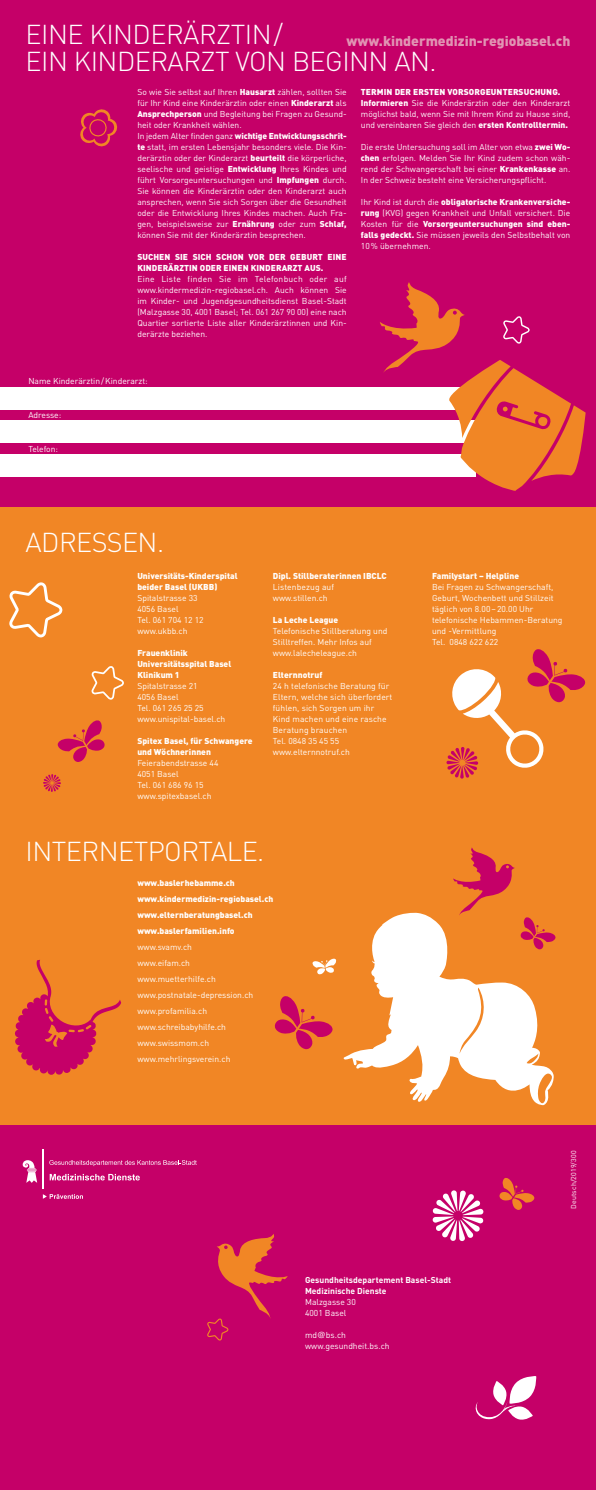
<style>
.page{position:relative;width:596px;height:1490px;background:#fff}
.page>*{position:absolute;margin:0;border:0;box-sizing:border-box;transform-origin:0 0}
.Headline{font:300 27px "DIN";letter-spacing:-.02em;color:#fff}
.t1{font:900 14px "DIN";color:#e194b3}
.URL{font:8.5px/11px "DIN";color:#fff;text-align:justify}
.Lauftext{font:8.5px/11px "DIN";color:#fff}
.Lauftext-2{font:900 8.5px "DIN";color:#fff}
.URL-2{font:900 8.5px/11px "DIN";letter-spacing:.005em;color:#fff}
.Lauftext-3{font:700 8.5px "DIN";color:#fff}
.Lauftext-4{font:7px "DIN";letter-spacing:.025em;color:#fff}
.s1{font-weight:900}
.s2{font-family:"Helvetica"}
</style>
<div class="page">
<div style="left:0;top:0;width:595px;height:507px;background:#c50068"></div>
<div style="left:0;top:507px;width:595px;height:618px;background:#f18625"></div>
<div style="left:0;top:1125px;width:595px;height:365px;background:#c50068"></div>
<svg style="left:91px;top:666px;width:33px;height:34px"></svg>
<svg style="left:343px;top:912px;width:211px;height:193px;fill:#fff"></svg>
<svg style="left:274px;top:996px;width:59px;height:53px"></svg>
<svg style="left:475px;top:1376px;width:62px;height:44px"></svg>
<svg style="left:9px;top:582px;width:53px;height:56px"></svg>
<svg style="left:43px;top:774px;width:18px;height:18px"></svg>
<div style="left:0;top:420px;width:475px;height:23px;background:#fff"></div>
<div style="left:0;top:387px;width:475px;height:23px;background:#fff"></div>
<div style="left:0;top:454px;width:475px;height:22px;background:#fff"></div>
<svg style="left:379px;top:282px;width:206px;height:209px"></svg>
<svg style="left:312px;top:958px;width:24px;height:16px"></svg>
<svg style="left:452px;top:847px;width:103px;height:102px"></svg>
<svg style="left:57px;top:720px;width:48px;height:42px"></svg>
<svg style="left:499px;top:1178px;width:35px;height:32px"></svg>
<svg style="left:432px;top:1190px;width:51px;height:51px"></svg>
<svg style="left:207px;top:1234px;width:81px;height:106px"></svg>
<svg style="left:80px;top:109px;width:38px;height:38px"></svg>
<svg style="left:15px;top:960px;width:106px;height:115px"></svg>
<svg style="left:446px;top:649px;width:139px;height:129px"></svg>
<svg style="left:49px;top:1160px;width:148px;height:6px"></svg>
<svg style="left:23px;top:1160px;width:14px;height:23px"></svg>
<hr style="left:43px;top:1149px;width:1px;height:39px;background:#fff">
<svg style="left:43px;top:1194px;width:40px;height:5px"></svg>
<svg style="left:50px;top:1174px;width:90px;height:6px"></svg>
<p class="Headline" style="left:26px;top:18px;width:259px">EINE KINDERÄRZTIN/</p>
<p class="Headline" style="left:26px;top:45px;width:412px">EIN KINDERARZT VON BEGINN AN.</p>
<p class="URL" style="left:137px;top:86px;width:211px">So wie Sie selbst auf Ihren <span class="s1">Hausarzt</span> zählen, sollten Sie für Ihr Kind eine Kinderärztin oder einen <span class="s1">Kinderarzt</span> als <span class="s1">Ansprechperson</span> und Begleitung bei Fragen zu Gesund&shy;heit oder Krankheit wählen.</p>
<p class="URL" style="left:137px;top:130px;width:211px">In jedem Alter finden ganz <span class="s1">wichtige Entwicklungsschrit&shy;te</span> statt, im ersten Lebensjahr besonders viele. Die Kin&shy;derärztin oder der Kinderarzt <span class="s1">beurteilt</span> die körperliche, seelische und geistige <span class="s1">Entwicklung</span> Ihres Kindes und führt Vorsorgeuntersuchungen und <span class="s1">Impfungen</span> durch.<br>Sie können die Kinderärztin oder den Kinderarzt auch ansprechen, wenn Sie sich Sorgen über die Gesundheit oder die Entwicklung Ihres Kindes machen. Auch Fra&shy;gen, beispielsweise zur <span class="s1">Ernährung</span> oder zum <span class="s1">Schlaf, </span>können Sie mit der Kinderärztin besprechen.</p>
<p class="URL-2" style="left:137px;top:250px;width:211px">SUCHEN SIE SICH SCHON VOR DER GEBURT EINE<br>KINDERÄRZTIN ODER EINEN KINDERARZT AUS.</p>
<p class="URL" style="left:137px;top:273px;width:211px">Eine Liste finden Sie im Telefonbuch oder auf www.kindermedizin-regiobasel.ch. Auch können Sie im Kinder- und Jugendgesundheitsdienst Basel-Stadt (Malzgasse 30, 4001 Basel; Tel. 061 267 90 00) eine nach Quartier sortierte Liste aller Kinderärztinnen und Kin&shy;derärzte beziehen.</p>
<p class="t1" style="left:346px;top:31px;width:225px">www.kindermedizin-regiobasel.ch</p>
<p class="URL-2" style="left:360px;top:85px;width:201px">TERMIN DER ERSTEN VORSORGEUNTERSUCHUNG.</p>
<p class="URL" style="left:360px;top:97px;width:211px"><span class="s1">Informieren</span> Sie die Kinderärztin oder den Kinderarzt möglichst bald, wenn Sie mit Ihrem Kind zu Hause sind, und vereinbaren Sie gleich den <span class="s1">ersten Kontrolltermin.</span></p>
<p class="URL" style="left:360px;top:141px;width:211px">Die erste Untersuchung soll im Alter von etwa <span class="s1">zwei Wo&shy;chen</span> erfolgen. Melden Sie Ihr Kind zudem schon wäh&shy;rend der Schwangerschaft bei einer <span class="s1">Krankenkasse</span> an.<br>In der Schweiz besteht eine Versicherungspflicht.</p>
<p class="URL" style="left:360px;top:196px;width:211px">Ihr Kind ist durch die <span class="s1">obligatorische Krankenversiche&shy;rung</span> (KVG) gegen Krankheit und Unfall versichert. Die Kosten für die <span class="s1">Vorsorgeuntersuchungen sind eben&shy;falls gedeckt.</span> Sie müssen jeweils den Selbstbehalt von 10% übernehmen.</p>
<p class="Lauftext" style="left:28px;top:376px;width:121px">Name Kinderärztin/Kinderarzt:</p>
<p class="Lauftext" style="left:28px;top:410px;width:34px">Adresse:</p>
<p class="Lauftext" style="left:28px;top:444px;width:31px">Telefon:</p>
<p class="Headline" style="left:26px;top:525px;width:140px">ADRESSEN.</p>
<p class="Lauftext-2" style="left:137px;top:570px;width:102px">Universitäts-Kinderspital</p>
<p class="Lauftext-2" style="left:137px;top:581px;width:81px">beider Basel (UKBB)</p>
<p class="Lauftext" style="left:137px;top:592px;width:62px">Spitalstrasse 33</p>
<p class="Lauftext" style="left:137px;top:603px;width:43px">4056 Basel</p>
<p class="Lauftext" style="left:137px;top:614px;width:68px">Tel. 061 704 12 12</p>
<p class="Lauftext" style="left:137px;top:625px;width:52px">www.ukbb.ch</p>
<p class="Lauftext-2" style="left:137px;top:647px;width:52px">Frauenklinik</p>
<p class="Lauftext-2" style="left:137px;top:658px;width:95px">Universitätsspital Basel</p>
<p class="Lauftext-2" style="left:137px;top:669px;width:44px">Klinikum 1</p>
<p class="Lauftext" style="left:137px;top:680px;width:62px">Spitalstrasse 21</p>
<p class="Lauftext" style="left:137px;top:691px;width:43px">4056 Basel</p>
<p class="Lauftext" style="left:137px;top:702px;width:68px">Tel. 061 265 25 25</p>
<p class="Lauftext" style="left:137px;top:713px;width:89px">www.unispital-basel.ch</p>
<p class="Lauftext-2" style="left:137px;top:735px;width:117px">Spitex Basel, für Schwangere</p>
<p class="Lauftext-2" style="left:137px;top:746px;width:75px">und Wöchnerinnen</p>
<p class="Lauftext" style="left:137px;top:757px;width:82px">Feierabendstrasse 44</p>
<p class="Lauftext" style="left:137px;top:768px;width:43px">4051 Basel</p>
<p class="Lauftext" style="left:137px;top:779px;width:68px">Tel. 061 686 96 15</p>
<p class="Lauftext" style="left:137px;top:790px;width:76px">www.spitexbasel.ch</p>
<p class="Lauftext-2" style="left:273px;top:570px;width:115px">Dipl. Stillberaterinnen IBCLC</p>
<p class="Lauftext" style="left:273px;top:581px;width:63px">Listenbezug auf</p>
<p class="Lauftext" style="left:273px;top:592px;width:56px">www.stillen.ch</p>
<p class="Lauftext-2" style="left:273px;top:614px;width:67px">La Leche League</p>
<p class="Lauftext" style="left:273px;top:625px;width:116px">Telefonische Stillberatung und</p>
<p class="Lauftext" style="left:273px;top:636px;width:100px">Stilltreffen. Mehr Infos auf</p>
<p class="Lauftext" style="left:273px;top:647px;width:85px">www.lalecheleague.ch</p>
<p class="Lauftext-2" style="left:273px;top:669px;width:51px">Elternnotruf</p>
<p class="Lauftext" style="left:273px;top:680px;width:121px">24 h telefonische Beratung für<br>Eltern, welche sich überfordert fühlen, sich Sorgen um ihr<br>Kind machen und eine rasche<br>Beratung brauchen</p>
<p class="Lauftext" style="left:273px;top:735px;width:68px">Tel. 0848 35 45 55</p>
<p class="Lauftext" style="left:273px;top:746px;width:78px">www.elternnotruf.ch</p>
<p class="Headline" style="left:26px;top:834px;width:240px">INTERNETPORTALE.</p>
<p class="Lauftext-2" style="left:137px;top:877px;width:99px">www.baslerhebamme.ch</p>
<p class="Lauftext-2" style="left:137px;top:893px;width:137px">www.kindermedizin-regiobasel.ch</p>
<p class="Lauftext-2" style="left:137px;top:909px;width:117px">www.elternberatungbasel.ch</p>
<p class="Lauftext-2" style="left:137px;top:925px;width:99px">www.baslerfamilien.info</p>
<p class="Lauftext" style="left:137px;top:941px;width:56px">www.svamv.ch</p>
<p class="Lauftext" style="left:137px;top:957px;width:54px">www.eifam.ch</p>
<p class="Lauftext" style="left:137px;top:973px;width:80px">www.muetterhilfe.ch</p>
<p class="Lauftext" style="left:137px;top:989px;width:117px">www.postnatale-depression.ch</p>
<p class="Lauftext" style="left:137px;top:1005px;width:71px">www.profamilia.ch</p>
<p class="Lauftext" style="left:137px;top:1021px;width:90px">www.schreibabyhilfe.ch</p>
<p class="Lauftext" style="left:137px;top:1037px;width:73px">www.swissmom.ch</p>
<p class="Lauftext" style="left:137px;top:1053px;width:95px">www.mehrlingsverein.ch</p>
<p class="Lauftext-2" style="left:432px;top:570px;width:88px">Familystart – Helpline</p>
<p class="Lauftext" style="left:432px;top:581px;width:123px">Bei Fragen zu Schwangerschaft,</p>
<p class="Lauftext" style="left:432px;top:592px;width:123px">Geburt, Wochenbett und Stillzeit</p>
<p class="Lauftext" style="left:432px;top:603px;width:103px">täglich von 8.00–20.00 Uhr</p>
<p class="Lauftext" style="left:432px;top:614px;width:132px">telefonische Hebammen-Beratung</p>
<p class="Lauftext" style="left:432px;top:625px;width:66px">und -Vermittlung</p>
<p class="Lauftext" style="left:432px;top:636px;width:68px">Tel. 0848 622 622</p>
<p class="Lauftext-3" style="left:305px;top:1274px;width:147px">Gesundheitsdepartement Basel-Stadt</p>
<p class="Lauftext-3" style="left:305px;top:1285px;width:83px">Medizinische Dienste</p>
<p class="Lauftext" style="left:305px;top:1296px;width:52px">Malzgasse 30</p>
<p class="Lauftext" style="left:305px;top:1307px;width:43px">4001 Basel</p>
<p class="Lauftext" style="left:305px;top:1329px;width:42px">md<span class="s2">@</span>bs.ch</p>
<p class="Lauftext" style="left:305px;top:1340px;width:86px">www.gesundheit.bs.ch</p>
<p class="Lauftext-4" style="left:569px;top:1209px;width:60px;rotate:-90deg">Deutsch/2019/300</p>
</div>
